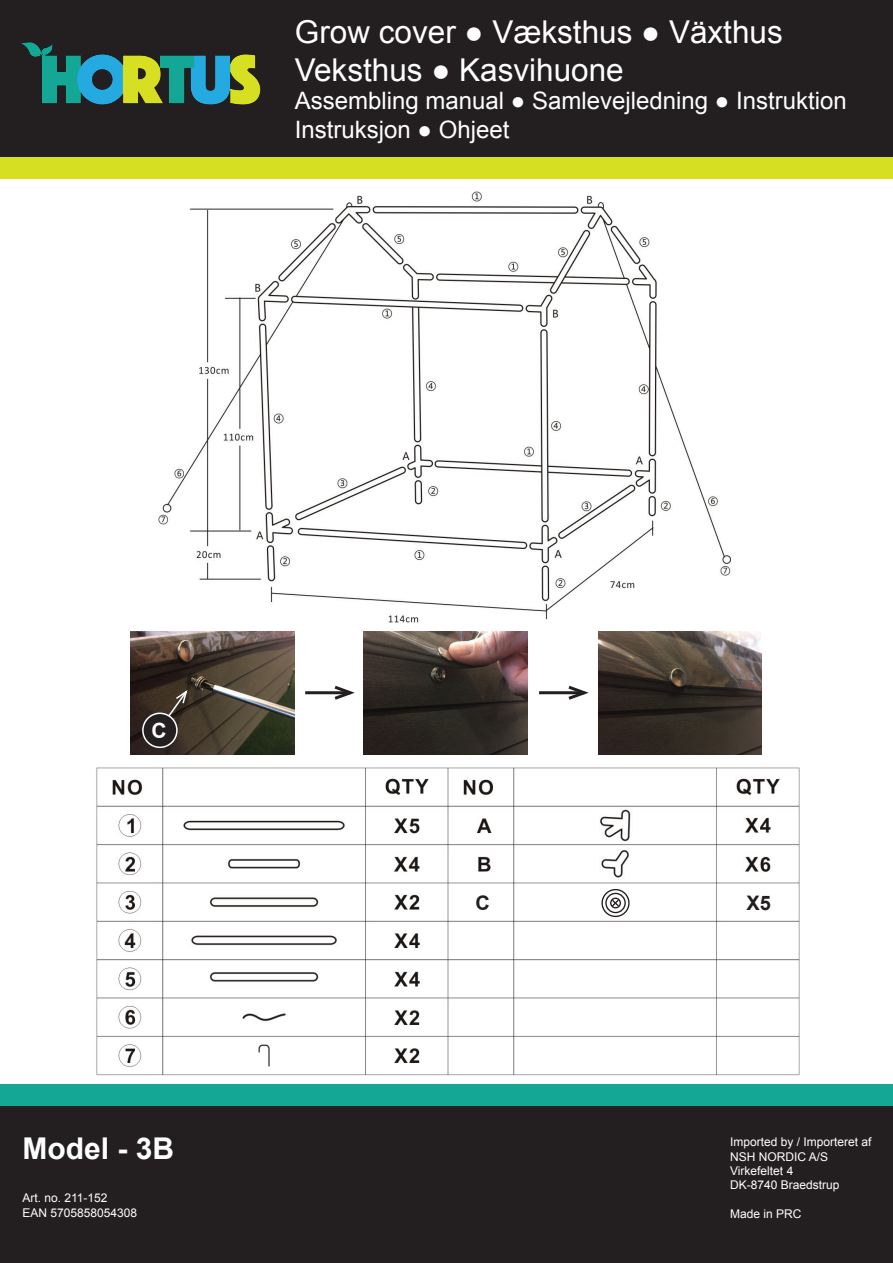
<style>
.page{position:relative;width:893px;height:1263px;background:#fff}
.page>*{position:absolute;margin:0;border:0;box-sizing:border-box;transform-origin:0 0}
.t1{font:31.5px/37.8px "Arial";color:#fff}
.t2{font:700 30px "Arial";color:#fff}
.t3{font:24px/28.8px "Arial";color:#fff}
.t4{font:700 21px "Arial";color:#fff}
.t5{font:700 19.95px "Arial";color:#231f20}
.t6{font:12px/14.4px "Arial";color:#fff}
</style>
<div class="page">
<div style="left:0;top:0;width:893px;height:170px;background:#231f20"></div>
<div style="left:0;top:1093px;width:893px;height:170px;background:#231f20"></div>
<img style="left:158px;top:191px;width:573px;height:432px">
<img style="left:21px;top:42px;width:239px;height:63px">
<div style="left:0;top:157px;width:893px;height:22px;background:#d6df21"></div>
<div style="left:0;top:1084px;width:893px;height:22px;background:#15a796"></div>
<img style="left:96px;top:767px;width:704px;height:309px">
<img style="left:131px;top:632px;width:163px;height:122px">
<img style="left:364px;top:632px;width:163px;height:122px">
<img style="left:598px;top:632px;width:164px;height:122px">
<div style="left:143px;top:713px;width:34px;height:34px;background:#231f20;border-radius:50%"></div>
<div style="left:142px;top:712px;width:36px;height:36px;border:2px solid #fff;border-radius:50%"></div>
<svg style="left:167px;top:688px;width:22px;height:30px"></svg>
<hr style="left:305px;top:691px;width:45px;height:3px;background:#231f20">
<svg style="left:331px;top:685px;width:24px;height:15px"></svg>
<hr style="left:539px;top:691px;width:45px;height:3px;background:#231f20">
<svg style="left:565px;top:685px;width:24px;height:15px"></svg>
<svg style="left:602px;top:890px;width:27px;height:26px"></svg>
<div style="left:601px;top:889px;width:29px;height:28px;border:1px solid #231f20;border-radius:50%"></div>
<div style="left:605px;top:893px;width:21px;height:20px;border:1px solid #231f20;border-radius:50%"></div>
<div style="left:610px;top:897px;width:11px;height:11px;border:1px solid #231f20;border-radius:50%"></div>
<svg style="left:610px;top:898px;width:10px;height:10px"></svg>
<h1 class="t1" style="left:295px;top:13px;width:489px">Grow cover ● Væksthus ● Växthus<br>Veksthus ● Kasvihuone</h1>
<h3 class="t3" style="left:295px;top:87px;width:553px">Assembling manual ● Samlevejledning ● Instruktion<br>Instruksjon ● Ohjeet</h3>
<h3 class="t4" style="left:151px;top:716px;width:17px">C</h3>
<h2 class="t2" style="left:22px;top:1129px;width:153px">Model - 3B</h2>
<p class="t6" style="left:22px;top:1191px;width:116px">Art. no. 211-152<br>EAN 5705858054308</p>
<h3 class="t5" style="left:475px;top:889px;width:16px">C</h3>
<h3 class="t5" style="left:747px;top:889px;width:26px">X5</h3>
<p class="t6" style="left:730px;top:1135px;width:143px">Imported by / Importeret af<br>NSH NORDIC A/S<br>Virkefeltet 4<br>DK-8740 Braedstrup</p>
<p class="t6" style="left:730px;top:1207px;width:73px">Made in PRC</p>
</div>
